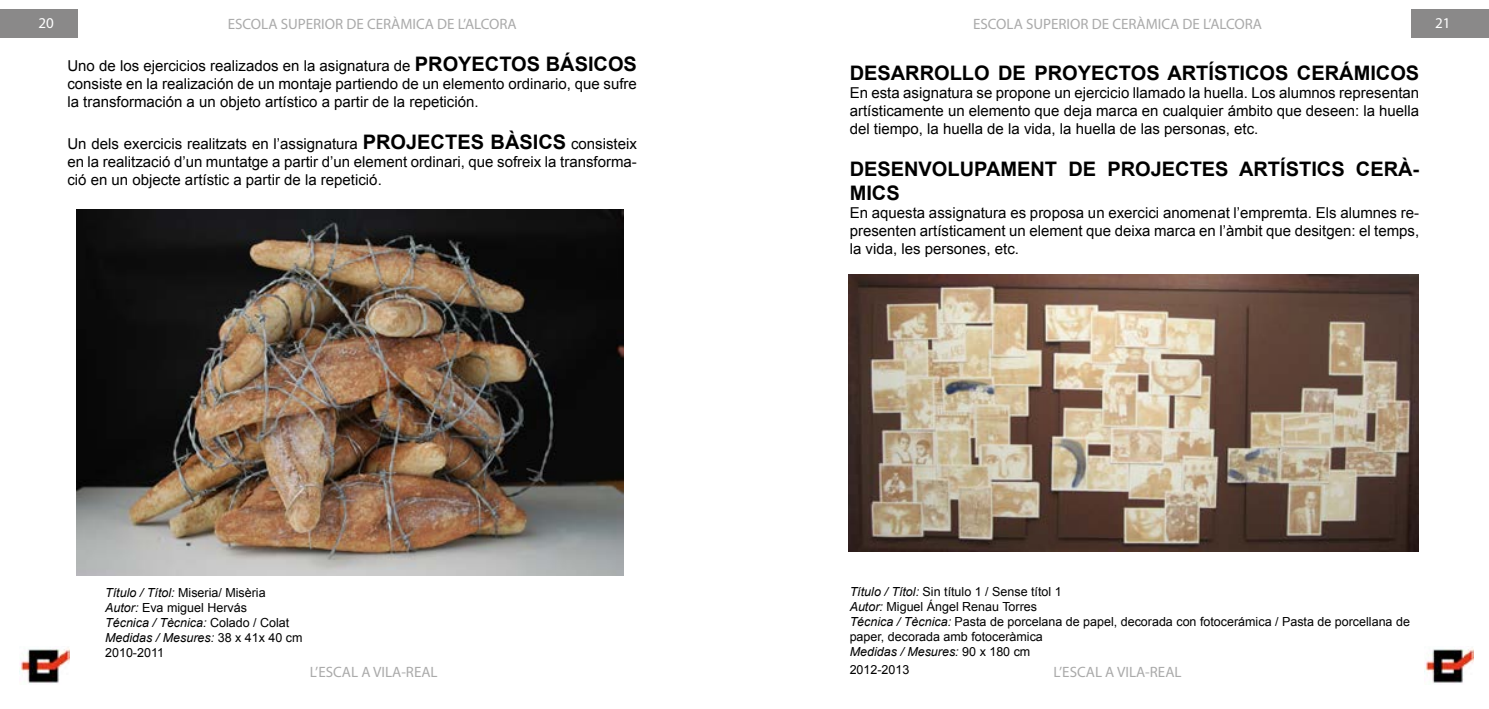
<style>
.page{position:relative;width:1489px;height:709px;background:#fff}
.page>*{position:absolute;margin:0;border:0;box-sizing:border-box;transform-origin:0 0}
.t1{font:700 20px/24px "Arial";color:#000}
.t2{font:15px/18px "Arial";color:#000;text-align:justify}
.t3{font:15px "Myriad Pro";color:#aaa}
.t4{font:15px "Myriad Pro";color:#fff}
.t5{font:12.5px/15px "Arial";color:#000}
.s1{font-weight:700;font-size:20px}
.s2{font-style:italic}
</style>
<div class="page">
<img style="left:20px;top:647px;width:49px;height:36px">
<img style="left:1424px;top:647px;width:49px;height:36px">
<img style="left:848px;top:274px;width:569px;height:277px">
<img style="left:76px;top:209px;width:547px;height:366px">
<div style="left:0;top:10px;width:77px;height:28px;background:#8a8989"></div>
<div style="left:1411px;top:10px;width:77px;height:28px;background:#8a8989"></div>
<p class="t3" style="left:228px;top:15px;width:290px">ESCOLA SUPERIOR DE CERÀMICA DE L’ALCORA</p>
<p class="t4" style="left:38px;top:14px;width:17px">20</p>
<p class="t3" style="left:973px;top:15px;width:290px">ESCOLA SUPERIOR DE CERÀMICA DE L’ALCORA</p>
<p class="t4" style="left:1434px;top:14px;width:17px">21</p>
<p class="t2" style="left:67px;top:57px;width:571px">Uno de los ejercicios realizados en la asignatura de <span class="s1">PROYECTOS BÁSICOS </span>consiste en la realización de un montaje partiendo de un elemento ordinario, que sufre la transformación a un objeto artístico a partir de la repetición.</p>
<p class="t2" style="left:67px;top:135px;width:571px">Un dels exercicis realitzats en l’assignatura <span class="s1">PROJECTES BÀSICS</span> consisteix en la realització d’un muntatge a partir d’un element ordinari, que sofreix la transforma&shy;ció en un objecte artístic a partir de la repetició.</p>
<h1 class="t1" style="left:849px;top:62px;width:571px">DESARROLLO DE PROYECTOS ARTÍSTICOS CERÁMICOS</h1>
<p class="t2" style="left:849px;top:84px;width:571px">En esta asignatura se propone un ejercicio llamado la huella. Los alumnos representan artísticamente un elemento que deja marca en cualquier ámbito que deseen: la huella del tiempo, la huella de la vida, la huella de las personas, etc.</p>
<h1 class="t1" style="left:849px;top:158px;width:571px">DESENVOLUPAMENT DE PROJECTES ARTÍSTICS CERÀ-<br>MICS</h1>
<p class="t2" style="left:849px;top:204px;width:571px">En aquesta assignatura es proposa un exercici anomenat l’empremta. Els alumnes re&shy;presenten artísticament un element que deixa marca en l’àmbit que desitgen: el temps, la vida, les persones, etc.</p>
<p class="t5" style="left:105px;top:585px;width:199px"><span class="s2">Título / Títol:</span> Miseria/ Misèria<br><span class="s2">Autor:</span> Eva miguel Hervás<br><span class="s2">Técnica / Tècnica:</span> Colado / Colat<br><span class="s2">Medidas / Mesures:</span> 38 x 41x 40 cm<br>2010-2011</p>
<p class="t5" style="left:849px;top:584px;width:562px"><span class="s2">Título / Títol:</span> Sin título 1 / Sense títol 1<br><span class="s2">Autor:</span> Miguel Ángel Renau Torres<br><span class="s2">Técnica / Tècnica:</span> Pasta de porcelana de papel, decorada con fotocerámica / Pasta de porcellana de paper, decorada amb fotoceràmica<br><span class="s2">Medidas / Mesures:</span> 90 x 180 cm</p>
<p class="t5" style="left:849px;top:662px;width:61px">2012-2013</p>
<p class="t3" style="left:310px;top:663px;width:129px">L’ESCAL A VILA-REAL</p>
<p class="t3" style="left:1053px;top:662px;width:129px">L’ESCAL A VILA-REAL</p>
</div>
